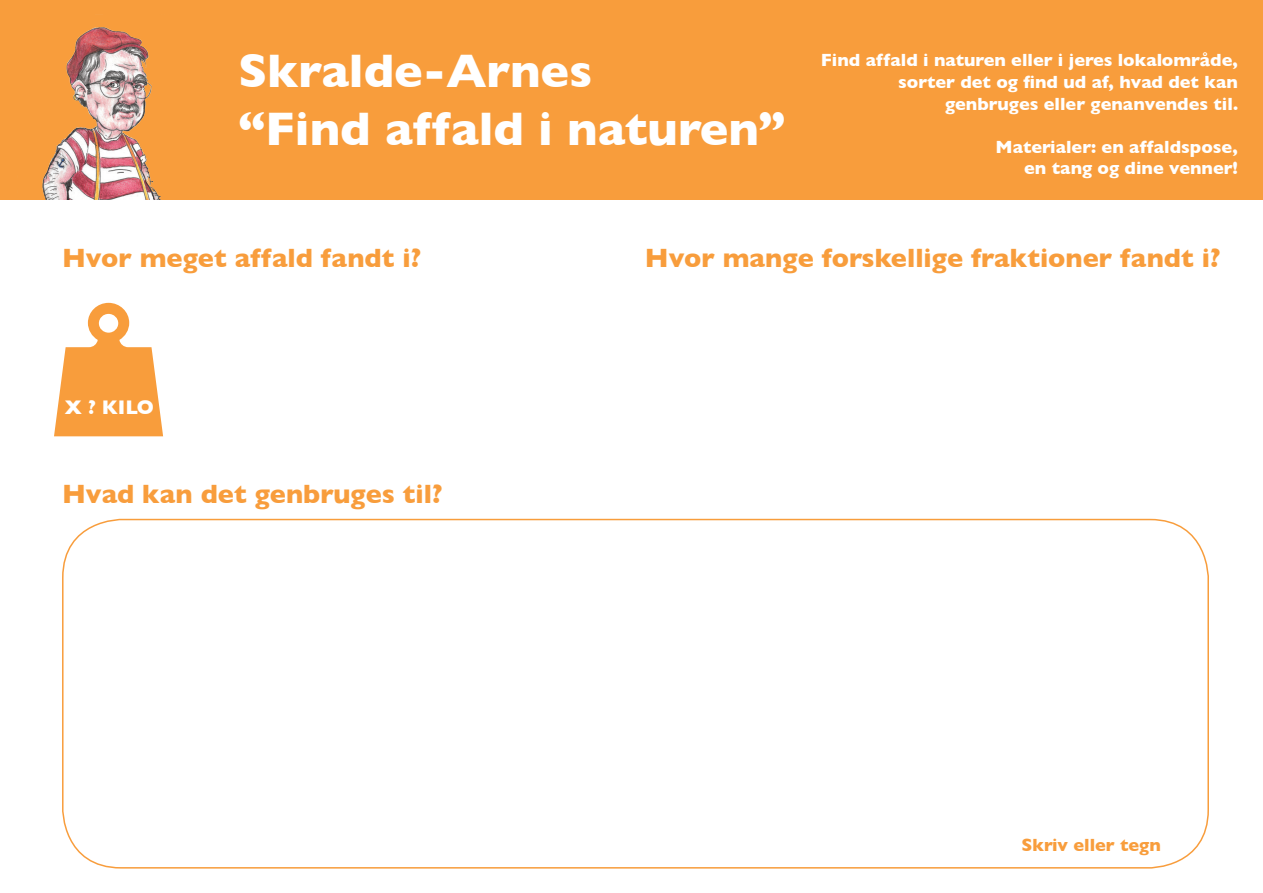
<style>
.page{position:relative;width:1263px;height:893px;background:#fff}
.page>*{position:absolute;margin:0;border:0;box-sizing:border-box;transform-origin:0 0}
.t1{font:700 48px "Gill Sans";color:#fff}
.t2{font:700 27px "Gill Sans";color:#f89d3c}
.t3{font:700 20.1px "Gill Sans";color:#fff}
.t4{font:700 18px/21.6px "Gill Sans";color:#fff;text-align:right}
.t5{font:700 18px "Gill Sans";color:#f89d3c}
</style>
<div class="page">
<div style="left:0;top:0;width:1263px;height:199px;background:#f89d3c"></div>
<img style="left:42px;top:27px;width:119px;height:172px">
<svg style="left:54px;top:303px;width:109px;height:133px"></svg>
<p class="t1" style="left:238px;top:33px;width:356px">Skralde-Arnes</p>
<p class="t1" style="left:238px;top:90px;width:549px">“Find affald i naturen”</p>
<p class="t4" style="left:821px;top:49px;width:419px">Find affald i naturen eller i jeres lokalområde, sorter det og find ud af, hvad det kan</p>
<p class="t4" style="left:945px;top:92px;width:294px">genbruges eller genanvendes til.</p>
<p class="t4" style="left:995px;top:135px;width:244px">Materialer: en affaldspose,</p>
<p class="t4" style="left:1024px;top:157px;width:215px">en tang og dine venner!</p>
<p class="t2" style="left:62px;top:236px;width:361px">Hvor meget affald fandt i?</p>
<p class="t2" style="left:645px;top:236px;width:577px">Hvor mange forskellige fraktioner fandt i?</p>
<p class="t3" style="left:65px;top:392px;width:91px">X ? KILO</p>
<p class="t2" style="left:62px;top:473px;width:382px">Hvad kan det genbruges til?</p>
<p class="t5" style="left:1021px;top:831px;width:141px">Skriv eller tegn</p>
</div>
